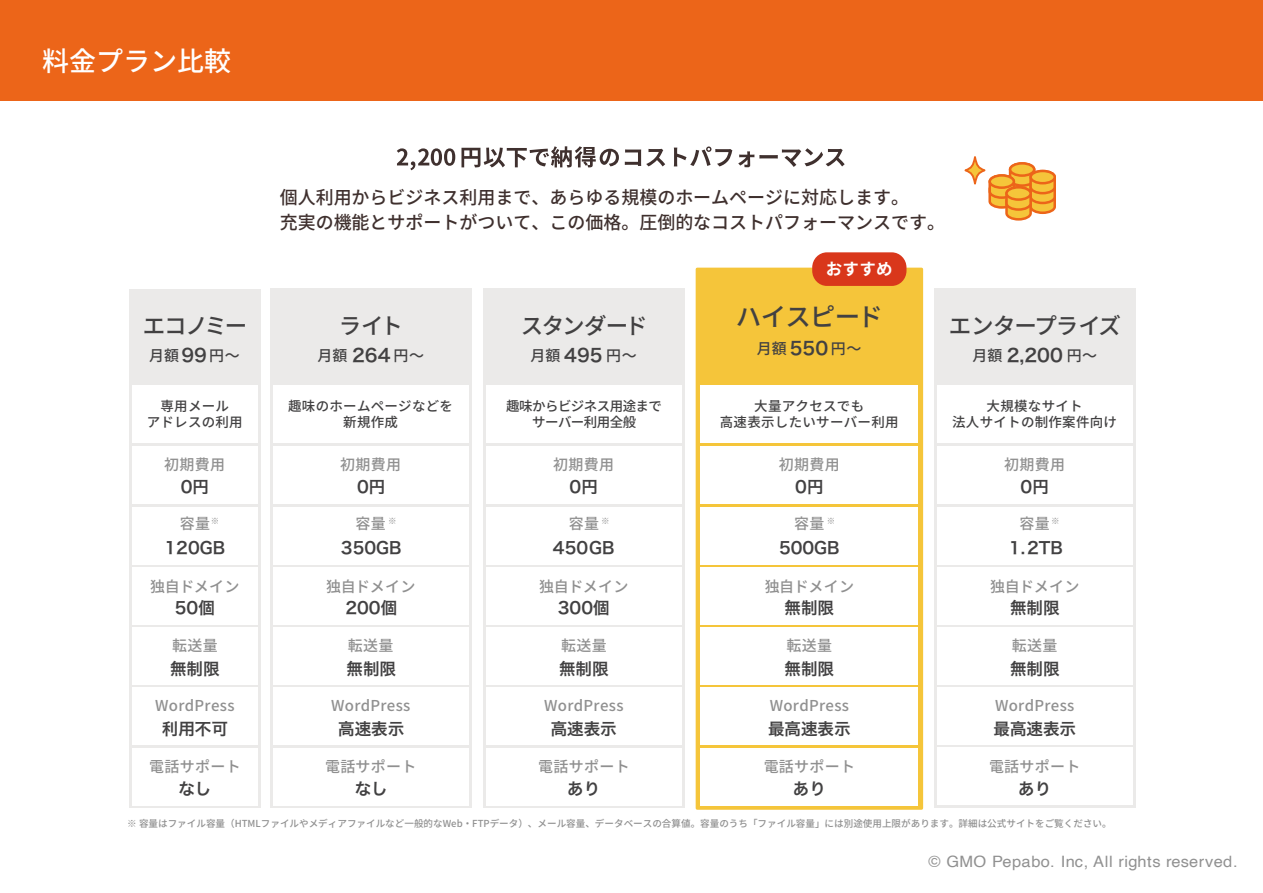
<style>
.page{position:relative;width:1263px;height:893px;background:#fff}
.page>*{position:absolute;margin:0;border:0;box-sizing:border-box;transform-origin:0 0}
.t1{font:500 27px "Source Han Sans JP";color:#fff}
.t2{font:500 25.5px "Source Han Sans JP";letter-spacing:-.04em;color:#424142}
.t3{font:500 22.5px "Source Han Sans JP";letter-spacing:-.06em;color:#424142}
.t4{font:500 18.15px/25.5px "Source Han Sans JP";color:#3f302e}
.t5{font:18px "Hira Kaku Pro N W6";color:#424142}
.t6{font:16.5px "Hira Kaku Pro N W6";color:#424142}
.t7{font:700 16.5px "Source Han Sans JP";color:#fff}
.t8{font:15.75px "Helvetica";letter-spacing:.02em;color:#919191;scale:1.05 1}
.t9{font:500 15px "Source Han Sans JP";letter-spacing:.02em;color:#909090}
.t10{font:500 15px "Source Han Sans JP";color:#424142}
.t11{font:500 13.5px/16.2px "Source Han Sans JP";letter-spacing:.02em;color:#424142;text-align:center}
.t12{font:500 13.5px/16.2px "Source Han Sans JP";letter-spacing:-.04em;color:#424142;text-align:center}
.t13{font:500 9.6px "Source Han Sans JP";color:#909090}
.t14{font:500 8.55px "Source Han Sans JP";color:#909090}
.s1{font-family:"Hira Kaku Pro N W6";font-weight:400;font-size:18px}
.s2{font-family:"Source Han Sans JP";font-weight:500;font-size:15px}
</style>
<div class="page">
<svg style="left:988px;top:162px;width:68px;height:58px"></svg>
<div style="left:1007px;top:187px;width:24px;height:12px;background:#f5c53a;border-radius:50%"></div>
<div style="left:1005px;top:186px;width:27px;height:15px;border:3px solid #ec6519;border-radius:50%"></div>
<svg style="left:965px;top:157px;width:20px;height:27px"></svg>
<div style="left:964px;top:156px;width:22px;height:28px;border:2px solid #ec6519;border-radius:50%"></div>
<svg style="left:462px;top:146px;width:157px;height:21px"></svg>
<svg style="left:625px;top:146px;width:220px;height:21px"></svg>
<div style="left:0;top:0;width:1263px;height:100px;background:#ec6519"></div>
<svg style="left:397px;top:148px;width:58px;height:22px"></svg>
<div style="left:270px;top:289px;width:202px;height:519px;background:#ebeae9"></div>
<div style="left:483px;top:288px;width:202px;height:520px;background:#ebeae9"></div>
<div style="left:696px;top:267px;width:227px;height:542px;background:#f5c53a"></div>
<div style="left:129px;top:289px;width:132px;height:519px;background:#ebeae9"></div>
<div style="left:273px;top:507px;width:195px;height:57px;background:#fff"></div>
<div style="left:273px;top:567px;width:195px;height:57px;background:#fff"></div>
<div style="left:273px;top:627px;width:195px;height:57px;background:#fff"></div>
<div style="left:273px;top:687px;width:195px;height:58px;background:#fff"></div>
<div style="left:273px;top:748px;width:195px;height:57px;background:#fff"></div>
<div style="left:486px;top:507px;width:196px;height:57px;background:#fff"></div>
<div style="left:486px;top:567px;width:196px;height:57px;background:#fff"></div>
<div style="left:486px;top:627px;width:196px;height:57px;background:#fff"></div>
<div style="left:486px;top:687px;width:196px;height:58px;background:#fff"></div>
<div style="left:486px;top:748px;width:196px;height:57px;background:#fff"></div>
<div style="left:700px;top:507px;width:218px;height:57px;background:#fff"></div>
<div style="left:700px;top:567px;width:218px;height:57px;background:#fff"></div>
<div style="left:700px;top:627px;width:218px;height:57px;background:#fff"></div>
<div style="left:700px;top:687px;width:218px;height:58px;background:#fff"></div>
<div style="left:700px;top:748px;width:218px;height:57px;background:#fff"></div>
<div style="left:132px;top:507px;width:126px;height:57px;background:#fff"></div>
<div style="left:132px;top:567px;width:126px;height:57px;background:#fff"></div>
<div style="left:132px;top:627px;width:126px;height:57px;background:#fff"></div>
<div style="left:132px;top:687px;width:126px;height:58px;background:#fff"></div>
<div style="left:132px;top:748px;width:126px;height:57px;background:#fff"></div>
<div style="left:934px;top:289px;width:202px;height:519px;background:#ebeae9"></div>
<div style="left:937px;top:507px;width:196px;height:57px;background:#fff"></div>
<div style="left:273px;top:385px;width:195px;height:58px;background:#fff"></div>
<div style="left:486px;top:385px;width:196px;height:58px;background:#fff"></div>
<div style="left:700px;top:385px;width:218px;height:58px;background:#fff"></div>
<div style="left:132px;top:385px;width:126px;height:58px;background:#fff"></div>
<div style="left:937px;top:385px;width:196px;height:58px;background:#fff"></div>
<div style="left:937px;top:567px;width:196px;height:57px;background:#fff"></div>
<div style="left:937px;top:627px;width:196px;height:57px;background:#fff"></div>
<div style="left:937px;top:687px;width:196px;height:57px;background:#fff"></div>
<div style="left:937px;top:747px;width:196px;height:58px;background:#fff"></div>
<div style="left:273px;top:446px;width:195px;height:58px;background:#fff"></div>
<div style="left:486px;top:446px;width:196px;height:58px;background:#fff"></div>
<div style="left:700px;top:446px;width:218px;height:58px;background:#fff"></div>
<div style="left:132px;top:446px;width:126px;height:58px;background:#fff"></div>
<div style="left:937px;top:446px;width:196px;height:58px;background:#fff"></div>
<div style="left:812px;top:252px;width:95px;height:34px;background:#d9371b;border-radius:15px"></div>
<h1 class="t1" style="left:42px;top:45px;width:190px">料金プラン比較</h1>
<p class="t4" style="left:280px;top:184px;width:667px">個人利用からビジネス利用まで、あらゆる規模のホームページに対応します。<br>充実の機能とサポートがついて、この価格。圧倒的なコストパフォーマンスです。</p>
<p class="t7" style="left:826px;top:260px;width:68px">おすすめ</p>
<h3 class="t3" style="left:143px;top:313px;width:106px">エコノミー</h3>
<h3 class="t3" style="left:339px;top:313px;width:66px">ライト</h3>
<h3 class="t3" style="left:521px;top:313px;width:128px">スタンダード</h3>
<h2 class="t2" style="left:736px;top:303px;width:148px">ハイスピード</h2>
<p class="t10" style="left:149px;top:347px;width:92px">月額<span class="s1">99</span>円～</p>
<p class="t10" style="left:317px;top:347px;width:108px">月額 <span class="s1">264</span> 円～</p>
<p class="t10" style="left:531px;top:347px;width:108px">月額 <span class="s1">495</span> 円～</p>
<p class="t10" style="left:757px;top:340px;width:106px">月額 <span class="s1">550</span> 円～</p>
<p class="t11" style="left:147px;top:398px;width:98px">専用メール<br>アドレスの利用</p>
<p class="t11" style="left:288px;top:398px;width:166px">趣味のホームページなどを新規作成</p>
<p class="t12" style="left:506px;top:398px;width:157px">趣味からビジネス用途までサーバー利用全般</p>
<p class="t11" style="left:720px;top:398px;width:180px">大量アクセスでも<br>高速表示したいサーバー利用</p>
<p class="t9" style="left:164px;top:456px;width:62px">初期費用</p>
<p class="t9" style="left:340px;top:456px;width:62px">初期費用</p>
<p class="t9" style="left:553px;top:456px;width:62px">初期費用</p>
<p class="t9" style="left:779px;top:456px;width:62px">初期費用</p>
<p class="t6" style="left:181px;top:472px;width:30px">0円</p>
<p class="t6" style="left:357px;top:472px;width:30px">0円</p>
<p class="t6" style="left:570px;top:472px;width:30px">0円</p>
<p class="t6" style="left:795px;top:472px;width:30px">0円</p>
<h3 class="t3" style="left:949px;top:313px;width:174px">エンタープライズ</h3>
<p class="t5" style="left:972px;top:339px;width:126px"><span class="s2">月額</span> 2,200 <span class="s2">円～</span></p>
<p class="t11" style="left:952px;top:398px;width:166px">大規模なサイト<br>法人サイトの制作案件向け</p>
<p class="t9" style="left:1004px;top:456px;width:62px">初期費用</p>
<p class="t6" style="left:1021px;top:472px;width:30px">0円</p>
<p class="t9" style="left:180px;top:515px;width:32px">容量</p>
<p class="t9" style="left:356px;top:515px;width:32px">容量</p>
<p class="t9" style="left:569px;top:515px;width:32px">容量</p>
<p class="t9" style="left:794px;top:515px;width:32px">容量</p>
<p class="t9" style="left:1020px;top:515px;width:32px">容量</p>
<p class="t14" style="left:211px;top:516px;width:10px">※</p>
<p class="t14" style="left:388px;top:516px;width:10px">※</p>
<p class="t14" style="left:601px;top:516px;width:10px">※</p>
<p class="t14" style="left:827px;top:516px;width:10px">※</p>
<p class="t14" style="left:1051px;top:516px;width:10px">※</p>
<p class="t6" style="left:165px;top:532px;width:62px">120GB</p>
<p class="t6" style="left:341px;top:532px;width:62px">350GB</p>
<p class="t6" style="left:553px;top:532px;width:63px">450GB</p>
<p class="t6" style="left:779px;top:532px;width:62px">500GB</p>
<p class="t6" style="left:1007px;top:532px;width:58px">１.2TB</p>
<p class="t9" style="left:150px;top:578px;width:91px">独自ドメイン</p>
<p class="t9" style="left:326px;top:578px;width:91px">独自ドメイン</p>
<p class="t9" style="left:539px;top:578px;width:91px">独自ドメイン</p>
<p class="t9" style="left:765px;top:578px;width:91px">独自ドメイン</p>
<p class="t9" style="left:990px;top:578px;width:91px">独自ドメイン</p>
<p class="t6" style="left:175px;top:592px;width:42px">50個</p>
<p class="t6" style="left:345px;top:592px;width:53px">200個</p>
<p class="t6" style="left:558px;top:592px;width:54px">300個</p>
<p class="t6" style="left:785px;top:592px;width:51px">無制限</p>
<p class="t6" style="left:1010px;top:592px;width:51px">無制限</p>
<p class="t9" style="left:172px;top:637px;width:47px">転送量</p>
<p class="t9" style="left:348px;top:637px;width:47px">転送量</p>
<p class="t9" style="left:561px;top:637px;width:47px">転送量</p>
<p class="t9" style="left:787px;top:637px;width:47px">転送量</p>
<p class="t9" style="left:1012px;top:637px;width:47px">転送量</p>
<p class="t6" style="left:170px;top:653px;width:51px">無制限</p>
<p class="t6" style="left:347px;top:653px;width:51px">無制限</p>
<p class="t6" style="left:559px;top:653px;width:51px">無制限</p>
<p class="t6" style="left:785px;top:653px;width:51px">無制限</p>
<p class="t6" style="left:1010px;top:653px;width:51px">無制限</p>
<p class="t9" style="left:155px;top:697px;width:81px">WordPress</p>
<p class="t9" style="left:331px;top:697px;width:81px">WordPress</p>
<p class="t9" style="left:544px;top:697px;width:81px">WordPress</p>
<p class="t9" style="left:770px;top:697px;width:81px">WordPress</p>
<p class="t9" style="left:995px;top:697px;width:81px">WordPress</p>
<p class="t6" style="left:162px;top:713px;width:67px">利用不可</p>
<p class="t6" style="left:338px;top:713px;width:67px">高速表示</p>
<p class="t6" style="left:551px;top:713px;width:67px">高速表示</p>
<p class="t6" style="left:768px;top:713px;width:84px">最高速表示</p>
<p class="t6" style="left:994px;top:713px;width:84px">最高速表示</p>
<p class="t9" style="left:149px;top:758px;width:93px">電話サポート</p>
<p class="t9" style="left:325px;top:758px;width:93px">電話サポート</p>
<p class="t9" style="left:538px;top:758px;width:93px">電話サポート</p>
<p class="t9" style="left:764px;top:758px;width:93px">電話サポート</p>
<p class="t9" style="left:989px;top:758px;width:93px">電話サポート</p>
<p class="t6" style="left:178px;top:774px;width:34px">なし</p>
<p class="t6" style="left:355px;top:774px;width:34px">なし</p>
<p class="t6" style="left:567px;top:774px;width:34px">あり</p>
<p class="t6" style="left:793px;top:774px;width:34px">あり</p>
<p class="t6" style="left:1018px;top:774px;width:34px">あり</p>
<p class="t13" style="left:127px;top:817px;width:986px">※ 容量はファイル容量（HTMLファイルやメディアファイルなど一般的なWeb・FTPデータ）、メール容量、データベースの合算値。容量のうち「ファイル容量」には別途使用上限があります。詳細は公式サイトをご覧ください。</p>
<p class="t8" style="left:928px;top:849px;width:296px">© GMO Pepabo. Inc, All rights reserved.</p>
</div>
